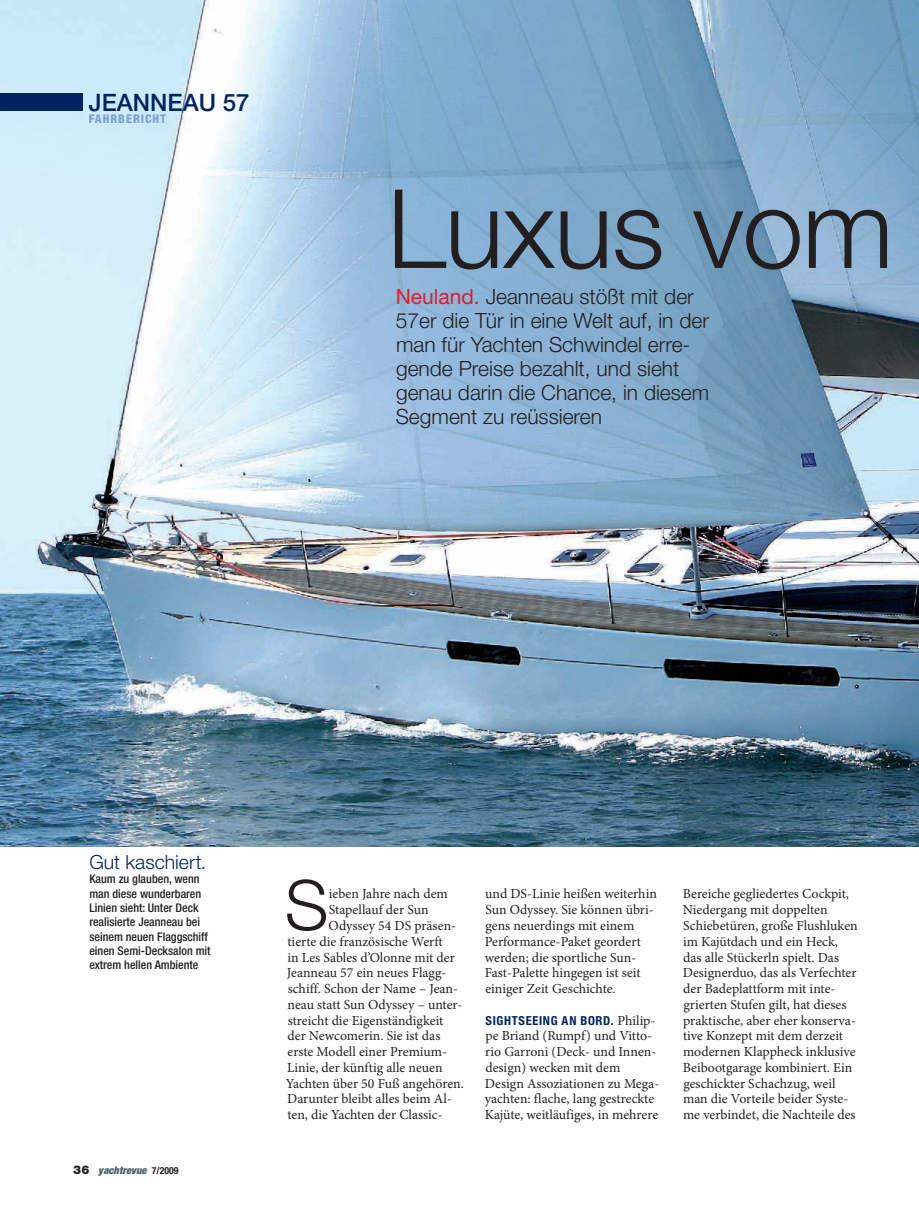
<style>
.page{position:relative;width:919px;height:1217px;background:#fff}
.page>*{position:absolute;margin:0;border:0;box-sizing:border-box;transform-origin:0 0}
.t1{font:300 109.5px "Helvetica Neue LT Std";letter-spacing:-.01em;color:#231f20}
.t2{font:300 69.45px "Helvetica Neue LT Std";color:#231f20}
.t3{font:500 24px "Helvetica Neue LT Std";color:#002462}
.t4{font:300 21px/24px "Helvetica Neue LT Std";color:#231f20}
.t5{font:300 19.5px "Helvetica Neue LT Std";color:#002462}
.t6{font:13.8px/15.8px "Minion Pro";color:#231f20}
.t7{font:700 condensed 12.45px "Helvetica Neue LT Std";letter-spacing:.055em;color:#002462}
.t8{font:500 condensed 12px/14.2px "Helvetica Neue LT Std";color:#231f20}
.t9{font:800 condensed 12px "Helvetica Neue LT Std";letter-spacing:.075em;color:#7f9fd2}
.t10{font:italic 900 condensed 10.5px "Helvetica Neue LT Std";color:#47626e}
.s1{font-weight:400;color:#da2128}
.s2{font-style:normal;font-stretch:normal;font-size:12px;color:#231f20}
.s3{font-weight:700;font-style:normal;font-size:9.75px;color:#231f20}
.s4{font-family:"Minion Pro";font-weight:400;font-stretch:normal;font-size:13.8px;color:#231f20}
</style>
<div class="page">
<img style="left:0;top:0;width:918px;height:846px">
<div style="left:0;top:94px;width:83px;height:17px;background:#002462"></div>
<h3 class="t3" style="left:89px;top:88px;width:162px">JEANNEAU 57</h3>
<p class="t9" style="left:89px;top:112px;width:79px">FAHRBERICHT</p>
<h1 class="t1" style="left:387px;top:166px;width:508px">Luxus vom</h1>
<h3 class="t4" style="left:396px;top:284px;width:315px"><span class="s1">Neuland.</span> Jeanneau stößt mit der<br>57er die Tür in eine Welt auf, in der man für Yachten Schwindel erre&shy;gende Preise bezahlt, und sieht genau darin die Chance, in diesem<br>Segment zu reüssieren</h3>
<h3 class="t5" style="left:89px;top:850px;width:118px">Gut kaschiert.</h3>
<p class="t8" style="left:89px;top:872px;width:123px">Kaum zu glauben, wenn man diese wunderbaren<br>Linien sieht: Unter Deck realisierte Jeanneau bei seinem neuen Flaggschiff einen Semi-Decksalon mit extrem hellen Ambiente</p>
<p class="t10" style="left:73px;top:1164px;width:107px"><span class="s2">36</span> yachtrevue <span class="s3">7/2009</span></p>
<h2 class="t2" style="left:285px;top:865px;width:45px">S</h2>
<p class="t6" style="left:329px;top:885px;width:121px">ieben Jahre nach dem</p>
<p class="t6" style="left:329px;top:901px;width:101px">Stapellauf der Sun</p>
<p class="t6" style="left:328px;top:917px;width:129px">Odyssey 54 DS präsen-</p>
<p class="t6" style="left:287px;top:932px;width:157px">tierte die französische Werft</p>
<p class="t6" style="left:287px;top:948px;width:169px">in Les Sables d’Olonne mit der</p>
<p class="t6" style="left:287px;top:964px;width:161px">Jeanneau 57 ein neues Flagg-</p>
<p class="t6" style="left:288px;top:980px;width:172px">schiff. Schon der Name – Jean-</p>
<p class="t6" style="left:287px;top:995px;width:176px">neau statt Sun Odyssey – unter-</p>
<p class="t6" style="left:288px;top:1011px;width:157px">streicht die Eigenständigkeit</p>
<p class="t6" style="left:287px;top:1027px;width:154px">der Newcomerin. Sie ist das</p>
<p class="t6" style="left:287px;top:1043px;width:161px">erste Modell einer Premium-</p>
<p class="t6" style="left:287px;top:1058px;width:157px">Linie, der künftig alle neuen</p>
<p class="t6" style="left:286px;top:1074px;width:179px">Yachten über 50 Fuß angehören.</p>
<p class="t6" style="left:287px;top:1090px;width:166px">Darunter bleibt alles beim Al-</p>
<p class="t6" style="left:287px;top:1106px;width:157px">ten, die Yachten der Classic-</p>
<p class="t6" style="left:484px;top:885px;width:174px">und DS-Linie heißen weiterhin<br>Sun Odyssey. Sie können übri&shy;gens neuerdings mit einem<br>Performance-Paket geordert werden; die sportliche Sun-<br>Fast-Palette hingegen ist seit einiger Zeit Geschichte.</p>
<p class="t7" style="left:485px;top:1012px;width:171px">SIGHTSEEING AN BORD. <span class="s4">Philip-</span></p>
<p class="t6" style="left:484px;top:1027px;width:176px">pe Briand (Rumpf) und Vitto&shy;rio Garroni (Deck- und Innen&shy;design) wecken mit dem<br>Design Assoziationen zu Mega&shy;yachten: flache, lang gestreckte<br>Kajüte, weitläufiges, in mehrere</p>
<p class="t6" style="left:682px;top:885px;width:176px">Bereiche gegliedertes Cockpit,<br>Niedergang mit doppelten<br>Schiebetüren, große Flushluken im Kajütdach und ein Heck, das alle Stückerln spielt. Das<br>Designerduo, das als Verfechter der Badeplattform mit inte&shy;grierten Stufen gilt, hat dieses praktische, aber eher konserva&shy;tive Konzept mit dem derzeit modernen Klappheck inklusive<br>Beibootgarage kombiniert. Ein geschickter Schachzug, weil man die Vorteile beider Syste&shy;me verbindet, die Nachteile des</p>
</div>
